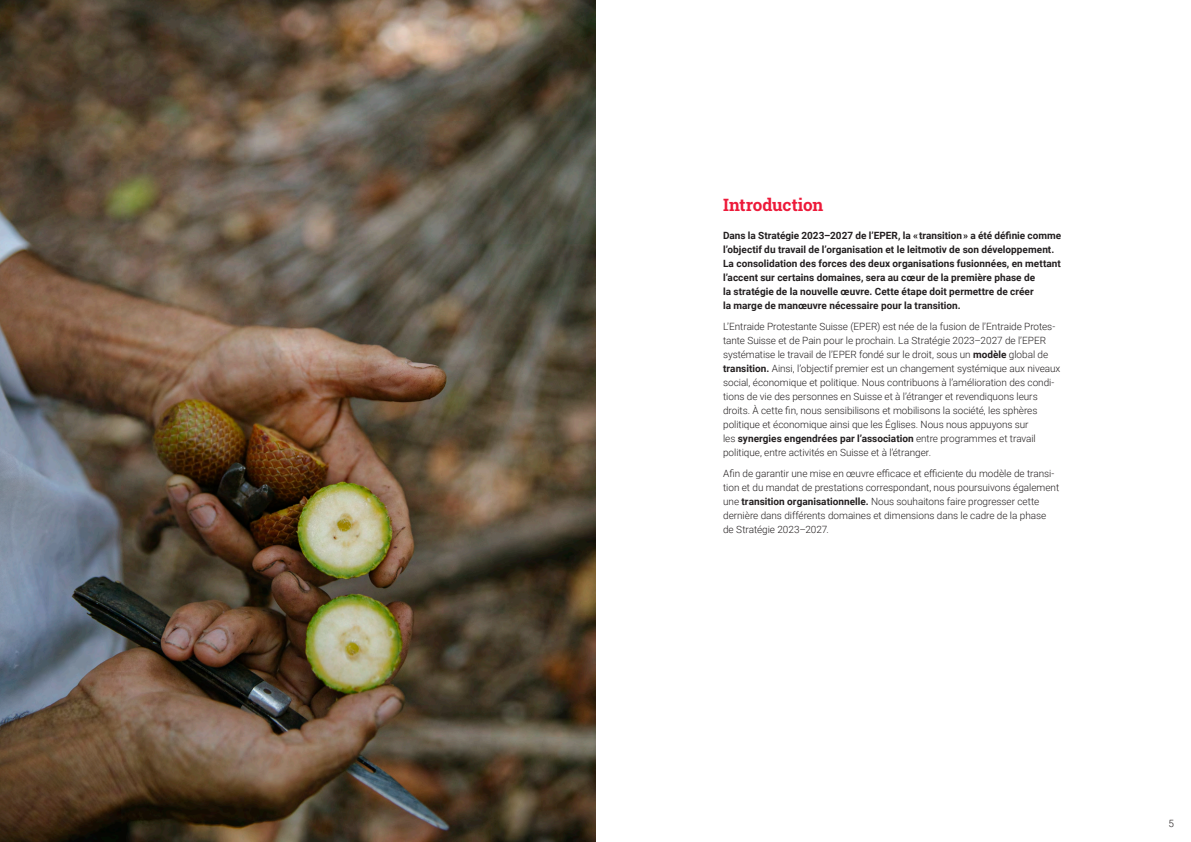
<style>
.page{position:relative;width:1191px;height:842px;background:#fff}
.page>*{position:absolute;margin:0;border:0;box-sizing:border-box;transform-origin:0 0}
.t1{font:700 17px "Roboto Slab";letter-spacing:-.01em;color:#ed1a3a}
.t2{font:300 10px/14px "Roboto";letter-spacing:-.005em;color:#231f20}
.t3{font:700 10px/14px "Roboto";letter-spacing:.005em;color:#231f20}
.s1{font-weight:700}
</style>
<div class="page">
<img style="left:0;top:0;width:595px;height:842px">
<h1 class="t1" style="left:723px;top:193px;width:102px">Introduction</h1>
<p class="t3" style="left:723px;top:228px;width:339px">Dans la Stratégie 2023–2027 de l’EPER, la « transition » a été définie comme l’objectif du travail de l’organisation et le leitmotiv de son développement.<br>La consolidation des forces des deux organisations fusionnées, en mettant l’accent sur certains domaines, sera au cœur de la première phase de<br>la stratégie de la nouvelle œuvre. Cette étape doit permettre de créer<br>la marge de manœuvre nécessaire pour la transition.</p>
<p class="t2" style="left:723px;top:319px;width:339px">L’Entraide Protestante Suisse (EPER) est née de la fusion de l’Entraide Protes&shy;tante Suisse et de Pain pour le prochain. La Stratégie 2023–2027 de l’EPER systématise le travail de l’EPER fondé sur le droit, sous un <span class="s1">modèle</span> global de <span class="s1">transition.</span> Ainsi, l’objectif premier est un changement systémique aux niveaux social, économique et politique. Nous contribuons à l’amélioration des condi&shy;tions de vie des personnes en Suisse et à l’étranger et revendiquons leurs droits. À cette fin, nous sensibilisons et mobilisons la société, les sphères politique et économique ainsi que les Églises. Nous nous appuyons sur<br>les <span class="s1">synergies engendrées par l’association</span> entre programmes et travail politique, entre activités en Suisse et à l’étranger.</p>
<p class="t2" style="left:723px;top:466px;width:337px">Afin de garantir une mise en œuvre efficace et efficiente du modèle de transi&shy;tion et du mandat de prestations correspondant, nous poursuivons également une <span class="s1">transition organisationnelle.</span> Nous souhaitons faire progresser cette dernière dans différents domaines et dimensions dans le cadre de la phase de Stratégie 2023–2027.</p>
<p class="t2" style="left:1168px;top:816px;width:7px">5</p>
</div>
